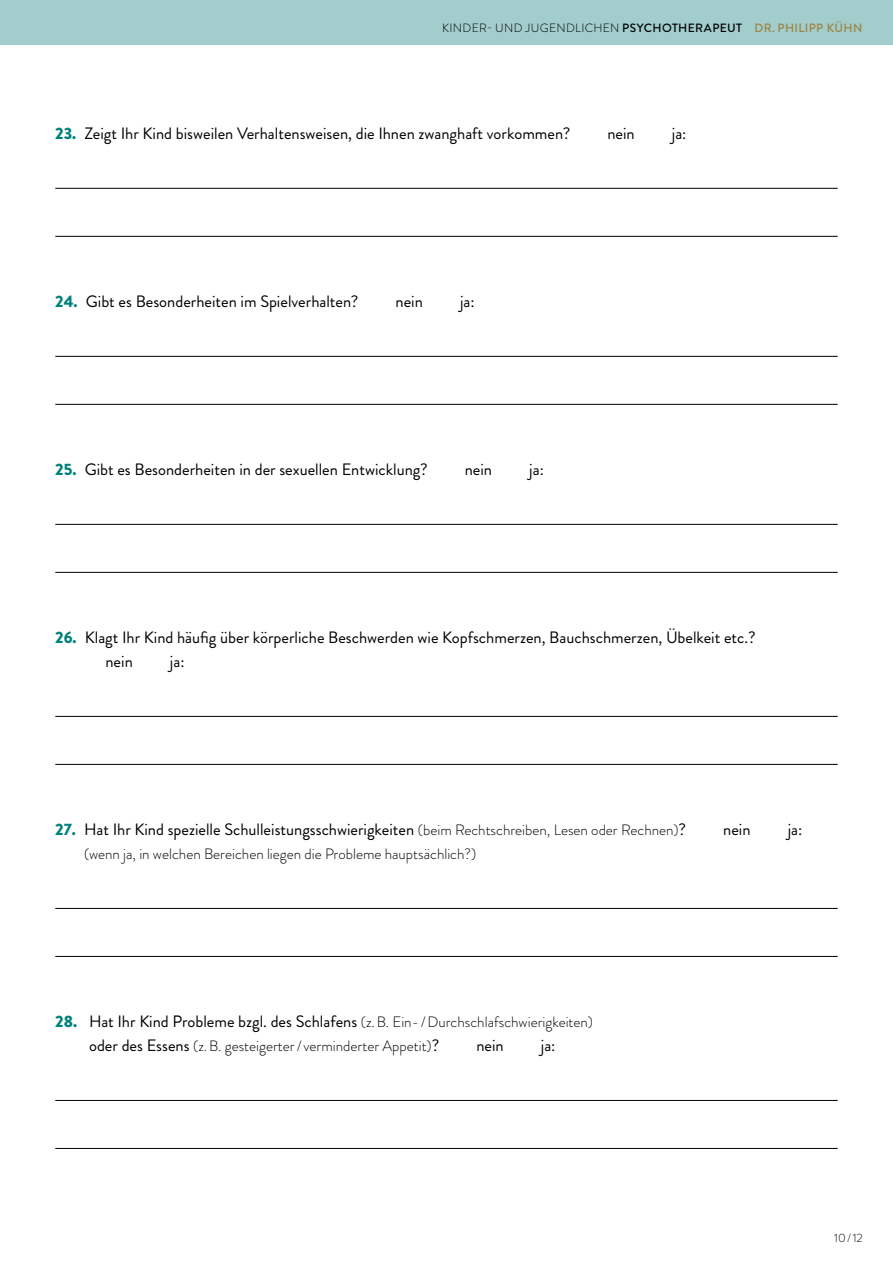
<style>
.page{position:relative;width:893px;height:1263px;background:#fff}
.page>*{position:absolute;margin:0;border:0;box-sizing:border-box;transform-origin:0 0}
.t1{font:16.5px/24px "Brandon Grotesque";color:#000}
.t2{font:300 15px/24px "Brandon Grotesque";color:#000}
.t3{font:300 12px "Brandon Grotesque";letter-spacing:.03em;color:#000}
.s1{font-weight:500}
.s2{font-weight:500;color:#9d8243}
.s3{font-weight:900;color:#00817b}
.s4{font-weight:300;font-size:15px}
.s5{font-weight:900;font-size:16.5px;color:#00817b}
.s6{font-weight:400;font-size:16.5px}
</style>
<div class="page">
<div style="left:0;top:0;width:893px;height:45px;background:#a2cdcc"></div>
<hr style="left:55px;top:188px;width:783px;height:1px;background:#000">
<hr style="left:55px;top:236px;width:783px;height:1px;background:#000">
<hr style="left:55px;top:356px;width:783px;height:1px;background:#000">
<hr style="left:55px;top:404px;width:783px;height:1px;background:#000">
<hr style="left:55px;top:524px;width:783px;height:1px;background:#000">
<hr style="left:55px;top:572px;width:783px;height:1px;background:#000">
<hr style="left:55px;top:716px;width:783px;height:1px;background:#000">
<hr style="left:55px;top:764px;width:783px;height:1px;background:#000">
<hr style="left:55px;top:908px;width:783px;height:1px;background:#000">
<hr style="left:55px;top:956px;width:783px;height:1px;background:#000">
<hr style="left:55px;top:1100px;width:783px;height:1px;background:#000">
<hr style="left:55px;top:1148px;width:783px;height:1px;background:#000">
<p class="t3" style="left:442px;top:20px;width:422px">KINDER- UND JUGENDLICHEN <span class="s1">PSYCHOTHERAPEUT</span> <span class="s2">DR. PHILIPP KÜHN</span></p>
<p class="t1" style="left:55px;top:121px;width:517px"><span class="s3">23.</span> Zeigt Ihr Kind bisweilen Verhaltensweisen, die Ihnen zwanghaft vorkommen?</p>
<p class="t1" style="left:607px;top:121px;width:29px">nein</p>
<p class="t1" style="left:672px;top:121px;width:16px">ja:</p>
<p class="t1" style="left:55px;top:289px;width:305px"><span class="s3">24.</span> Gibt es Besonderheiten im Spielverhalten?</p>
<p class="t1" style="left:396px;top:289px;width:29px">nein</p>
<p class="t1" style="left:460px;top:289px;width:16px">ja:</p>
<p class="t1" style="left:55px;top:457px;width:374px"><span class="s3">25.</span> Gibt es Besonderheiten in der sexuellen Entwicklung?</p>
<p class="t1" style="left:465px;top:457px;width:29px">nein</p>
<p class="t1" style="left:529px;top:457px;width:16px">ja:</p>
<p class="t1" style="left:105px;top:625px;width:652px;text-indent:-50px"><span class="s3">26.</span> Klagt Ihr Kind häufig über körperliche Beschwerden wie Kopfschmerzen, Bauchschmerzen, Übelkeit etc.? nein</p>
<p class="t1" style="left:170px;top:649px;width:16px">ja:</p>
<p class="t1" style="left:55px;top:817px;width:632px"><span class="s3">27.</span> Hat Ihr Kind spezielle Schulleistungsschwierigkeiten <span class="s4">(beim Rechtschreiben, Lesen oder Rechnen)</span>?</p>
<p class="t1" style="left:723px;top:817px;width:29px">nein</p>
<p class="t1" style="left:788px;top:817px;width:16px">ja:</p>
<p class="t2" style="left:84px;top:842px;width:394px">(wenn ja, in welchen Bereichen liegen die Probleme hauptsächlich?)</p>
<p class="t2" style="left:89px;top:1010px;width:505px;text-indent:-34px"><span class="s5">28.</span> <span class="s6">Hat Ihr Kind Probleme bzgl. des Schlafens</span> (z.B. Ein- /Durchschlafschwierigkeiten) <span class="s6">oder des Essens</span> (z.B. gesteigerter/ verminderter Appetit)<span class="s6">?</span></p>
<p class="t1" style="left:476px;top:1033px;width:29px">nein</p>
<p class="t1" style="left:541px;top:1033px;width:16px">ja:</p>
<p class="t3" style="left:834px;top:1229px;width:30px">10/12</p>
</div>
